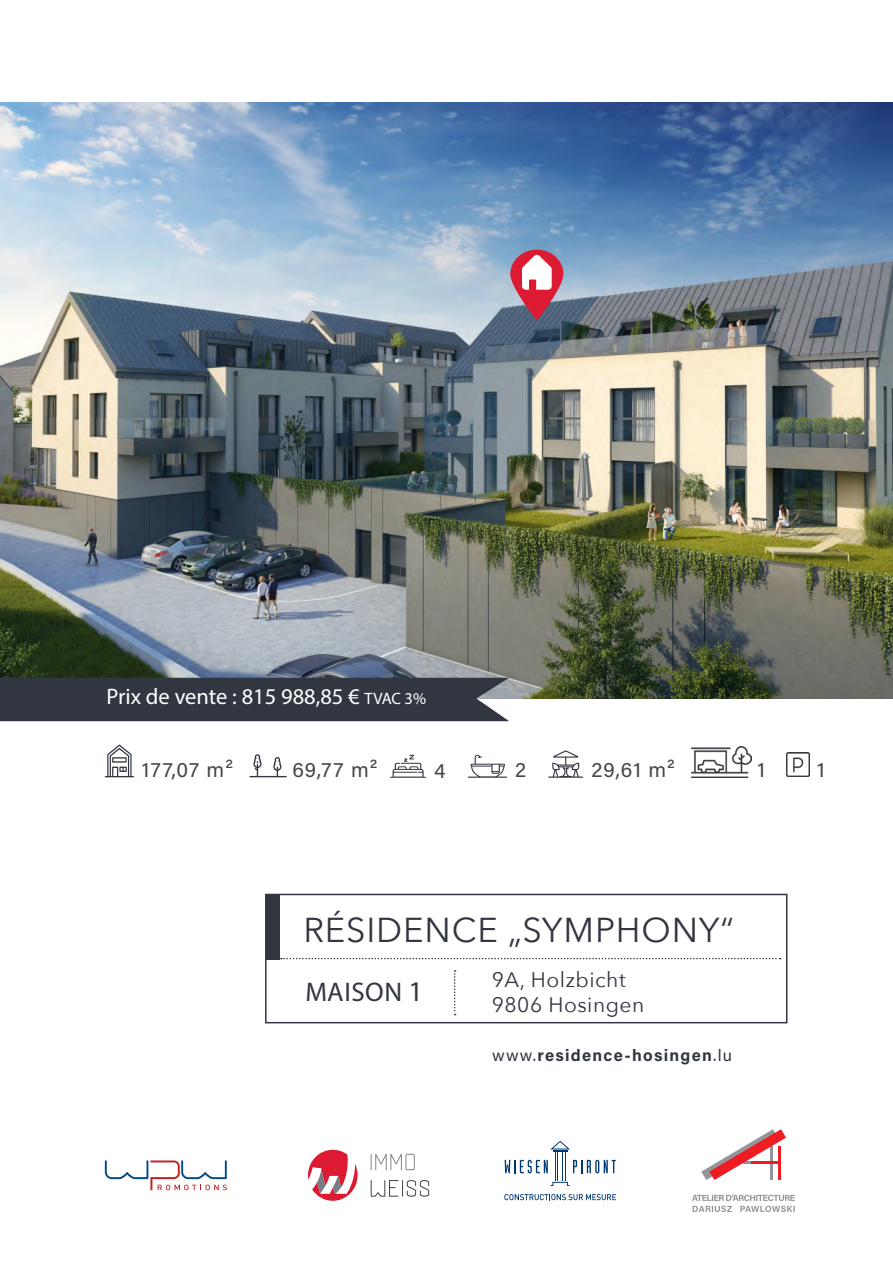
<style>
.page{position:relative;width:893px;height:1263px;background:#fff}
.page>*{position:absolute;margin:0;border:0;box-sizing:border-box;transform-origin:0 0}
.t1{font:34.5px "Avenir Next";letter-spacing:.025em;color:#323640}
.t2{font:27px "Myriad Pro";letter-spacing:.02em;color:#323640}
.fliesstext{font:22.5px "Myriad Pro";color:#fff}
.t3{font:21px "Acumin Pro";letter-spacing:.05em;color:#4a4445}
.t4{font:21px "Avenir Next";letter-spacing:.025em;color:#323640}
.t5{font:700 16.5px "Acumin Pro";letter-spacing:.075em;color:#323640}
.s1{font-size:16.5px}
.s2{font-size:28.5px}
.s3{font-weight:400}
</style>
<div class="page">
<svg style="left:454px;top:970px;width:2px;height:45px"></svg>
<div style="left:266px;top:895px;width:14px;height:64px;background:#323640"></div>
<div style="left:265px;top:894px;width:522px;height:129px;border:2px solid #323640"></div>
<svg style="left:281px;top:958px;width:499px;height:1px"></svg>
<svg style="left:105px;top:744px;width:29px;height:33px"></svg>
<svg style="left:390px;top:755px;width:36px;height:23px"></svg>
<svg style="left:468px;top:755px;width:39px;height:23px"></svg>
<svg style="left:249px;top:754px;width:38px;height:23px"></svg>
<svg style="left:548px;top:750px;width:35px;height:28px"></svg>
<img style="left:0;top:102px;width:893px;height:597px">
<svg style="left:0;top:676px;width:512px;height:46px;background:#3c404a"></svg>
<svg style="left:505px;top:1160px;width:43px;height:13px"></svg>
<svg style="left:573px;top:1160px;width:18px;height:13px"></svg>
<svg style="left:595px;top:1160px;width:4px;height:13px"></svg>
<svg style="left:604px;top:1160px;width:12px;height:13px"></svg>
<hr style="left:555px;top:1151px;width:1px;height:30px;background:#013874">
<hr style="left:557px;top:1151px;width:1px;height:30px;background:#013874">
<hr style="left:562px;top:1151px;width:1px;height:30px;background:#013874">
<hr style="left:565px;top:1151px;width:1px;height:30px;background:#013874">
<svg style="left:551px;top:1182px;width:18px;height:4px"></svg>
<svg style="left:550px;top:1141px;width:20px;height:10px"></svg>
<svg style="left:504px;top:1194px;width:112px;height:6px"></svg>
<svg style="left:371px;top:1180px;width:58px;height:17px"></svg>
<svg style="left:308px;top:1150px;width:50px;height:51px"></svg>
<svg style="left:371px;top:1154px;width:44px;height:16px"></svg>
<img style="left:692px;top:746px;width:60px;height:31px">
<img style="left:787px;top:753px;width:23px;height:24px">
<svg style="left:701px;top:1129px;width:85px;height:51px"></svg>
<hr style="left:778px;top:1146px;width:3px;height:34px;background:#ee1d23">
<hr style="left:751px;top:1161px;width:30px;height:3px;background:#ee1d23">
<svg style="left:105px;top:1160px;width:122px;height:30px"></svg>
<svg style="left:692px;top:1194px;width:103px;height:18px"></svg>
<svg style="left:510px;top:250px;width:53px;height:70px"></svg>
<p class="fliesstext" style="left:106px;top:683px;width:321px">Prix de vente : 815 988,85 € <span class="s1">TVAC 3%</span></p>
<p class="t3" style="left:142px;top:755px;width:93px">177,07 m²</p>
<p class="t3" style="left:292px;top:755px;width:87px">69,77 m²</p>
<p class="t3" style="left:434px;top:756px;width:13px">4</p>
<p class="t3" style="left:515px;top:755px;width:13px">2</p>
<p class="t3" style="left:592px;top:755px;width:85px">29,61 m²</p>
<p class="t3" style="left:757px;top:755px;width:9px">1</p>
<p class="t3" style="left:817px;top:755px;width:9px">1</p>
<p class="t1" style="left:303px;top:901px;width:432px">RÉSIDENCE „SYMPHONY“</p>
<p class="t4" style="left:492px;top:962px;width:135px">9A, Holzbicht</p>
<p class="t4" style="left:492px;top:987px;width:154px">9806 Hosingen</p>
<p class="t2" style="left:305px;top:976px;width:119px">MAISON <span class="s2">1</span></p>
<p class="t5" style="left:492px;top:1043px;width:241px"><span class="s3">www.</span>residence-hosingen<span class="s3">.lu</span></p>
</div>
